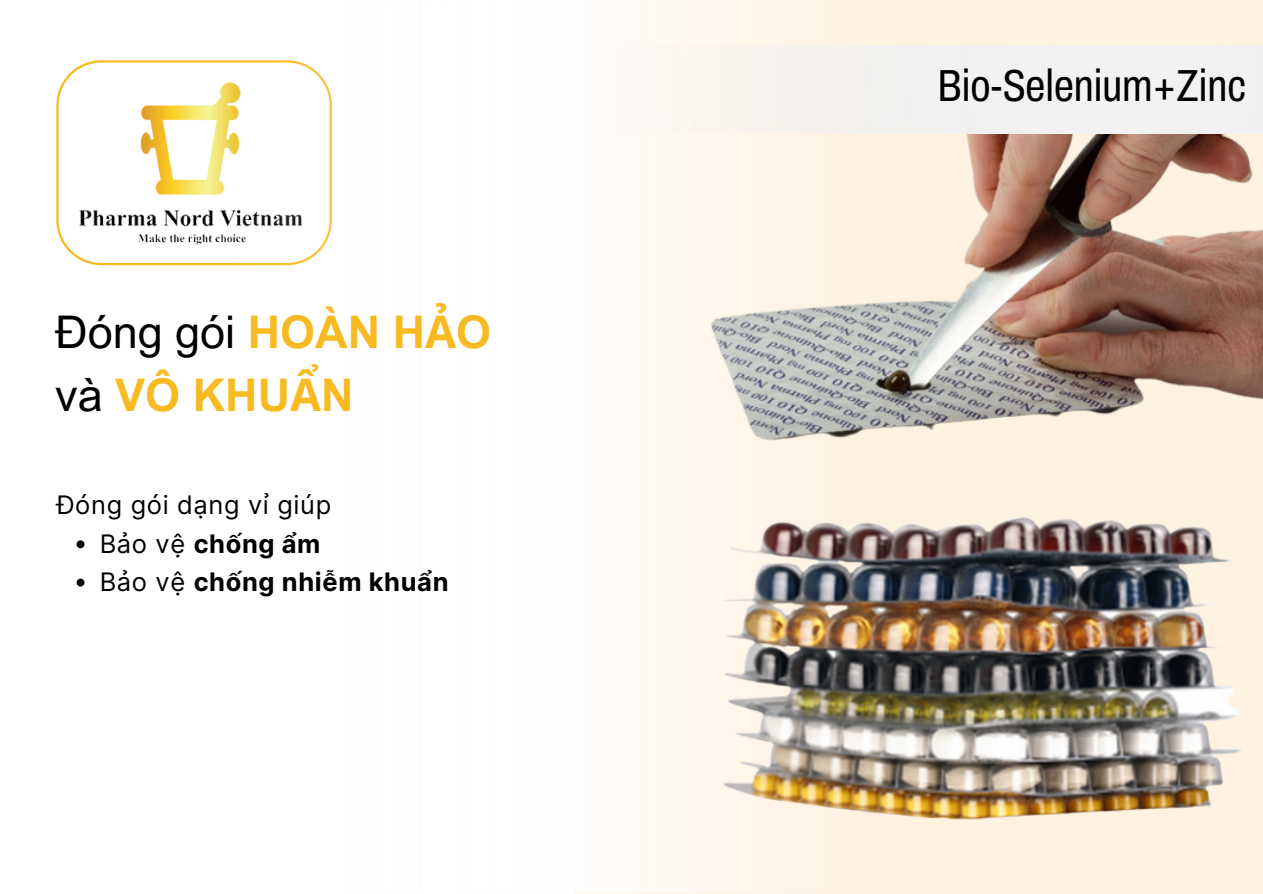
<style>
.page{position:relative;width:1263px;height:894px;background:#fff}
.page>*{position:absolute;margin:0;border:0;box-sizing:border-box;transform-origin:0 0}
.t1{font:45px "Archivo Condensed";color:#000}
.t2{font:45px "Arial MT Pro";color:#000}
.t3{font:700 45px "Arial MT Pro";color:#f9b920}
.t4{font:700 25.5px "Inter";letter-spacing:.025em;color:#000}
.t5{font:25.5px "Inter";letter-spacing:.025em;color:#000}
.s1{font-weight:700;color:#f9b920}
.s2{font-family:"Noto Sans";font-weight:700;color:#f9b920}
.s3{font-weight:400;color:#000}
.s4{font-family:"Noto Sans"}
.s5{font-weight:400}
</style>
<div class="page">
<div style="left:575px;top:0;width:687px;height:893px;background:#fff2e1"></div>
<svg style="left:56px;top:60px;width:179px;height:205px"></svg>
<img style="left:78px;top:78px;width:157px;height:167px">
<img style="left:235px;top:0;width:601px;height:892px">
<img style="left:577px;top:45px;width:685px;height:88px">
<img style="left:696px;top:134px;width:567px;height:713px">
<svg style="left:77px;top:540px;width:7px;height:8px"></svg>
<svg style="left:77px;top:578px;width:7px;height:8px"></svg>
<p class="t2" style="left:55px;top:315px;width:437px">Đóng gói <span class="s1">HOÀN H</span><span class="s2">Ả</span><span class="s1">O</span></p>
<p class="t3" style="left:55px;top:378px;width:300px"><span class="s3">và</span> VÔ KHU<span class="s4">Ẩ</span>N</p>
<p class="t5" style="left:56px;top:490px;width:276px">Đóng gói dạng vỉ giúp</p>
<p class="t4" style="left:100px;top:528px;width:222px"><span class="s5">Bảo vệ</span> chống ẩm</p>
<p class="t4" style="left:100px;top:566px;width:350px"><span class="s5">Bảo vệ</span> chống nhiễm khuẩn</p>
<p class="t1" style="left:937px;top:61px;width:310px">Bio-Selenium+Zinc</p>
</div>
